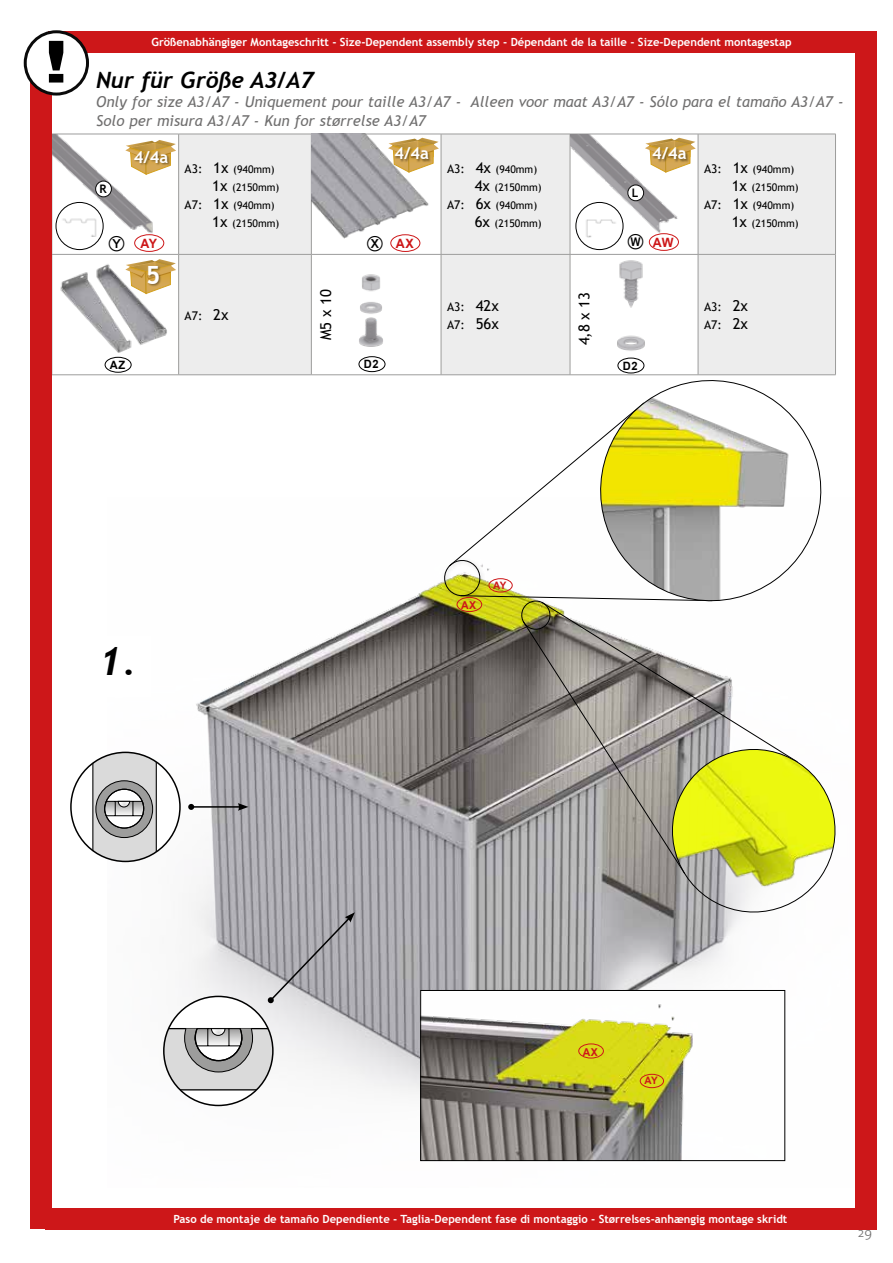
<style>
.page{position:relative;width:893px;height:1263px;background:#fff}
.page>*{position:absolute;margin:0;border:0;box-sizing:border-box;transform-origin:0 0}
.t1{font:italic 700 39px "Trebuchet";color:#000}
.t2{font:700 25.05px "Trebuchet MS";color:#fff}
.t3{font:italic 700 22.5px "Trebuchet";color:#000}
.t4{font:18px "Bundesbahn Pi 3";color:#000}
.t5{font:700 16.5px "Trebuchet MS";color:#fff}
.t6{font:italic 15px/18.8px "Trebuchet MS";color:#706f6f}
.t7{font:15px "Trebuchet MS";color:#000}
.t8{font:300 13.5px "The Sans";color:#706f6f}
.t9{font:700 12.75px "Arial";color:#cd1719}
.t10{font:12px/18px "Trebuchet MS";color:#000}
.t11{font:700 11.85px "Trebuchet MS";color:#000}
.t12{font:700 11.4px "Arial";color:#000}
.t13{font:700 11.25px "Trebuchet MS";color:#fff}
.t14{font:700 10.8px "Arial";color:#cd1719}
.t15{font:10.5px "Trebuchet MS";color:#000}
.t16{font:700 10.2px "Arial";color:#cd1719}
.s1{font-size:12px}
.s2{font-size:15px}
</style>
<div class="page">
<div style="left:179px;top:135px;width:656px;height:239px;background:#ededed"></div>
<hr style="left:52px;top:134px;width:1px;height:120px;background:#9d9d9c">
<hr style="left:179px;top:134px;width:132px;height:1px;background:#9d9d9c">
<hr style="left:178px;top:134px;width:1px;height:120px;background:#9d9d9c">
<hr style="left:52px;top:254px;width:127px;height:1px;background:#9d9d9c">
<hr style="left:52px;top:255px;width:1px;height:120px;background:#9d9d9c">
<hr style="left:179px;top:254px;width:132px;height:1px;background:#9d9d9c">
<hr style="left:178px;top:255px;width:1px;height:120px;background:#9d9d9c">
<hr style="left:52px;top:374px;width:127px;height:1px;background:#9d9d9c">
<hr style="left:179px;top:374px;width:132px;height:1px;background:#9d9d9c">
<hr style="left:311px;top:134px;width:130px;height:1px;background:#9d9d9c">
<hr style="left:441px;top:134px;width:129px;height:1px;background:#9d9d9c">
<hr style="left:441px;top:134px;width:1px;height:120px;background:#9d9d9c">
<hr style="left:570px;top:134px;width:128px;height:1px;background:#9d9d9c">
<hr style="left:698px;top:134px;width:138px;height:1px;background:#9d9d9c">
<hr style="left:698px;top:134px;width:1px;height:120px;background:#9d9d9c">
<hr style="left:835px;top:134px;width:1px;height:120px;background:#9d9d9c">
<hr style="left:311px;top:254px;width:130px;height:1px;background:#9d9d9c">
<hr style="left:311px;top:255px;width:1px;height:120px;background:#9d9d9c">
<hr style="left:441px;top:254px;width:129px;height:1px;background:#9d9d9c">
<hr style="left:441px;top:255px;width:1px;height:120px;background:#9d9d9c">
<hr style="left:570px;top:254px;width:128px;height:1px;background:#9d9d9c">
<hr style="left:570px;top:255px;width:1px;height:120px;background:#9d9d9c">
<hr style="left:698px;top:254px;width:138px;height:1px;background:#9d9d9c">
<hr style="left:311px;top:374px;width:130px;height:1px;background:#9d9d9c">
<hr style="left:441px;top:374px;width:129px;height:1px;background:#9d9d9c">
<hr style="left:698px;top:255px;width:1px;height:120px;background:#9d9d9c">
<hr style="left:835px;top:255px;width:1px;height:120px;background:#9d9d9c">
<hr style="left:570px;top:374px;width:128px;height:1px;background:#9d9d9c">
<div style="left:31px;top:77px;width:21px;height:1152px;background:#cd1719"></div>
<div style="left:48px;top:31px;width:813px;height:21px;background:#cd1719"></div>
<div style="left:25px;top:32px;width:63px;height:62px;background:#fff;border-radius:50%"></div>
<div style="left:24px;top:30px;width:65px;height:66px;border:3px solid #0a0a0a;border-radius:50%"></div>
<svg style="left:49px;top:41px;width:14px;height:42px"></svg>
<div style="left:46px;top:1208px;width:831px;height:21px;background:#cd1719"></div>
<img style="left:320px;top:256px;width:114px;height:104px">
<div style="left:359px;top:356px;width:26px;height:16px;border:1px solid #000;border-radius:50%"></div>
<img style="left:52px;top:134px;width:126px;height:109px">
<img style="left:570px;top:134px;width:127px;height:120px">
<img style="left:311px;top:134px;width:128px;height:120px">
<img style="left:52px;top:255px;width:115px;height:109px">
<div style="left:105px;top:357px;width:27px;height:16px;border:1px solid #000;border-radius:50%"></div>
<img style="left:114px;top:497px;width:742px;height:691px">
<div style="left:164px;top:996px;width:109px;height:109px;background:#fff;border-radius:50%"></div>
<svg style="left:164px;top:1027px;width:109px;height:63px;background:#bfbfbf"></svg>
<div style="left:163px;top:996px;width:111px;height:110px;border:2px solid #000;border-radius:50%"></div>
<svg style="left:267px;top:912px;width:88px;height:91px;background:#a6a5ab"></svg>
<div style="left:84px;top:636px;width:67px;height:61px;background:#fff"></div>
<img style="left:567px;top:255px;width:127px;height:105px">
<div style="left:617px;top:358px;width:27px;height:15px;border:1px solid #000;border-radius:50%"></div>
<svg style="left:125px;top:140px;width:51px;height:35px"></svg>
<svg style="left:125px;top:259px;width:51px;height:35px"></svg>
<div style="left:147px;top:266px;width:15px;height:21px;background:#000;opacity:.4"></div>
<svg style="left:388px;top:138px;width:51px;height:35px"></svg>
<svg style="left:645px;top:138px;width:51px;height:35px"></svg>
<div style="left:441px;top:557px;width:45px;height:45px;background:#000;opacity:.75"></div>
<svg style="left:442px;top:451px;width:404px;height:473px"></svg>
<svg style="left:586px;top:366px;width:249px;height:249px"></svg>
<div style="left:71px;top:752px;width:109px;height:109px;background:#fff;border-radius:50%"></div>
<svg style="left:92px;top:752px;width:65px;height:109px;background:#bdbdbd"></svg>
<div style="left:104px;top:789px;width:40px;height:40px;border:1px solid #000;border-radius:50%"></div>
<div style="left:70px;top:752px;width:111px;height:110px;border:2px solid #000;border-radius:50%"></div>
<hr style="left:191px;top:806px;width:49px;height:2px;background:#000">
<svg style="left:188px;top:804px;width:6px;height:6px"></svg>
<svg style="left:238px;top:803px;width:10px;height:8px"></svg>
<div style="left:134px;top:234px;width:30px;height:18px;border:1px solid #cd1719;border-radius:50%"></div>
<div style="left:489px;top:578px;width:24px;height:14px;border:1px solid #cd1719;border-radius:50%"></div>
<div style="left:390px;top:234px;width:30px;height:18px;border:1px solid #cd1719;border-radius:50%"></div>
<div style="left:649px;top:233px;width:30px;height:18px;border:1px solid #cd1719;border-radius:50%"></div>
<div style="left:457px;top:597px;width:25px;height:15px;border:1px solid #cd1719;border-radius:50%"></div>
<img style="left:422px;top:992px;width:361px;height:167px">
<div style="left:420px;top:990px;width:365px;height:171px;border:1px solid #000"></div>
<div style="left:856px;top:31px;width:21px;height:1197px;background:#cd1719"></div>
<div style="left:134px;top:151px;width:37px;height:15px;background:#000;opacity:.4"></div>
<div style="left:394px;top:147px;width:38px;height:15px;background:#000;opacity:.4"></div>
<div style="left:652px;top:147px;width:38px;height:15px;background:#000;opacity:.4"></div>
<div style="left:640px;top:1074px;width:24px;height:14px;border:1px solid #cd1719;border-radius:50%"></div>
<div style="left:578px;top:1043px;width:26px;height:15px;border:1px solid #cd1719;border-radius:50%"></div>
<div style="left:96px;top:181px;width:15px;height:16px;background:#fff;border-radius:50%"></div>
<div style="left:95px;top:181px;width:17px;height:16px;border:1px solid #0a0a0a;border-radius:50%"></div>
<div style="left:628px;top:185px;width:16px;height:16px;background:#fff;border-radius:50%"></div>
<div style="left:627px;top:185px;width:17px;height:16px;border:1px solid #0a0a0a;border-radius:50%"></div>
<div style="left:56px;top:202px;width:47px;height:48px;background:#fff;border-radius:50%"></div>
<img style="left:56px;top:213px;width:47px;height:37px">
<div style="left:56px;top:202px;width:48px;height:48px;border:1px solid #000;border-radius:50%"></div>
<div style="left:576px;top:202px;width:47px;height:48px;background:#fff;border-radius:50%"></div>
<img style="left:577px;top:212px;width:46px;height:38px">
<div style="left:575px;top:202px;width:48px;height:48px;border:1px solid #000;border-radius:50%"></div>
<p class="t13" style="left:152px;top:35px;width:642px">Größenabhängiger Montageschritt - Size-Dependent assembly step - Dépendant de la taille - Size-Dependent montagestap</p>
<h3 class="t3" style="left:96px;top:66px;width:219px">Nur für Größe A3/A7</h3>
<h3 class="t6" style="left:96px;top:92px;width:749px">Only for size A3/A7 - Uniquement pour taille A3/A7 - Alleen voor maat A3/A7 - Sólo para el tamaño A3/A7 -<br>Solo per misura A3/A7 - Kun for størrelse A3/A7</h3>
<h3 class="t5" style="left:134px;top:146px;width:36px">4/4a</h3>
<h3 class="t5" style="left:394px;top:143px;width:36px">4/4a</h3>
<h3 class="t5" style="left:652px;top:143px;width:36px">4/4a</h3>
<p class="t15" style="left:185px;top:162px;width:92px"><span class="s1">A3:</span> <span class="s2">1x</span> (940mm)</p>
<p class="t15" style="left:212px;top:180px;width:69px"><span class="s2">1x</span> (2150mm)</p>
<p class="t15" style="left:185px;top:198px;width:92px"><span class="s1">A7:</span> <span class="s2">1x</span> (940mm)</p>
<p class="t15" style="left:212px;top:216px;width:69px"><span class="s2">1x</span> (2150mm)</p>
<p class="t15" style="left:447px;top:162px;width:92px"><span class="s1">A3:</span> <span class="s2">4x</span> (940mm)</p>
<p class="t15" style="left:475px;top:180px;width:69px"><span class="s2">4x</span> (2150mm)</p>
<p class="t15" style="left:447px;top:198px;width:92px"><span class="s1">A7:</span> <span class="s2">6x</span> (940mm)</p>
<p class="t15" style="left:475px;top:216px;width:69px"><span class="s2">6x</span> (2150mm)</p>
<p class="t15" style="left:704px;top:162px;width:92px"><span class="s1">A3:</span> <span class="s2">1x</span> (940mm)</p>
<p class="t15" style="left:732px;top:180px;width:69px"><span class="s2">1x</span> (2150mm)</p>
<p class="t15" style="left:704px;top:198px;width:92px"><span class="s1">A7:</span> <span class="s2">1x</span> (940mm)</p>
<p class="t15" style="left:732px;top:216px;width:69px"><span class="s2">1x</span> (2150mm)</p>
<p class="t11" style="left:99px;top:182px;width:9px">R</p>
<p class="t11" style="left:632px;top:186px;width:8px">L</p>
<h3 class="t4" style="left:108px;top:235px;width:18px">Y</h3>
<h3 class="t4" style="left:367px;top:235px;width:18px">X</h3>
<h3 class="t4" style="left:627px;top:234px;width:18px">W</h3>
<p class="t9" style="left:396px;top:235px;width:19px">AX</p>
<p class="t9" style="left:653px;top:234px;width:22px">AW</p>
<p class="t9" style="left:140px;top:235px;width:18px">AY</p>
<h2 class="t2" style="left:146px;top:260px;width:16px">5</h2>
<p class="t12" style="left:110px;top:357px;width:17px">AZ</p>
<h3 class="t7" style="left:316px;top:340px;width:52px;rotate:-90deg">M5 x 10</h3>
<h3 class="t7" style="left:575px;top:345px;width:55px;rotate:-90deg">4,8 x 13</h3>
<p class="t10" style="left:185px;top:307px;width:45px">A7: <span class="s2">2x</span></p>
<p class="t10" style="left:447px;top:298px;width:53px">A3: <span class="s2">42x<br></span>A7: <span class="s2">56x</span></p>
<p class="t10" style="left:704px;top:298px;width:45px">A3: <span class="s2">2x<br></span>A7: <span class="s2">2x</span></p>
<p class="t12" style="left:364px;top:356px;width:16px">D2</p>
<p class="t12" style="left:623px;top:358px;width:16px">D2</p>
<h1 class="t1" style="left:99px;top:637px;width:39px">1.</h1>
<p class="t14" style="left:461px;top:598px;width:17px">AX</p>
<p class="t16" style="left:493px;top:578px;width:15px">AY</p>
<p class="t14" style="left:583px;top:1044px;width:17px">AX</p>
<p class="t16" style="left:644px;top:1073px;width:15px">AY</p>
<p class="t13" style="left:173px;top:1212px;width:615px">Paso de montaje de tamaño Dependiente - Taglia-Dependent fase di montaggio - Størrelses-anhængig montage skridt</p>
<p class="t8" style="left:858px;top:1221px;width:16px">29</p>
</div>
